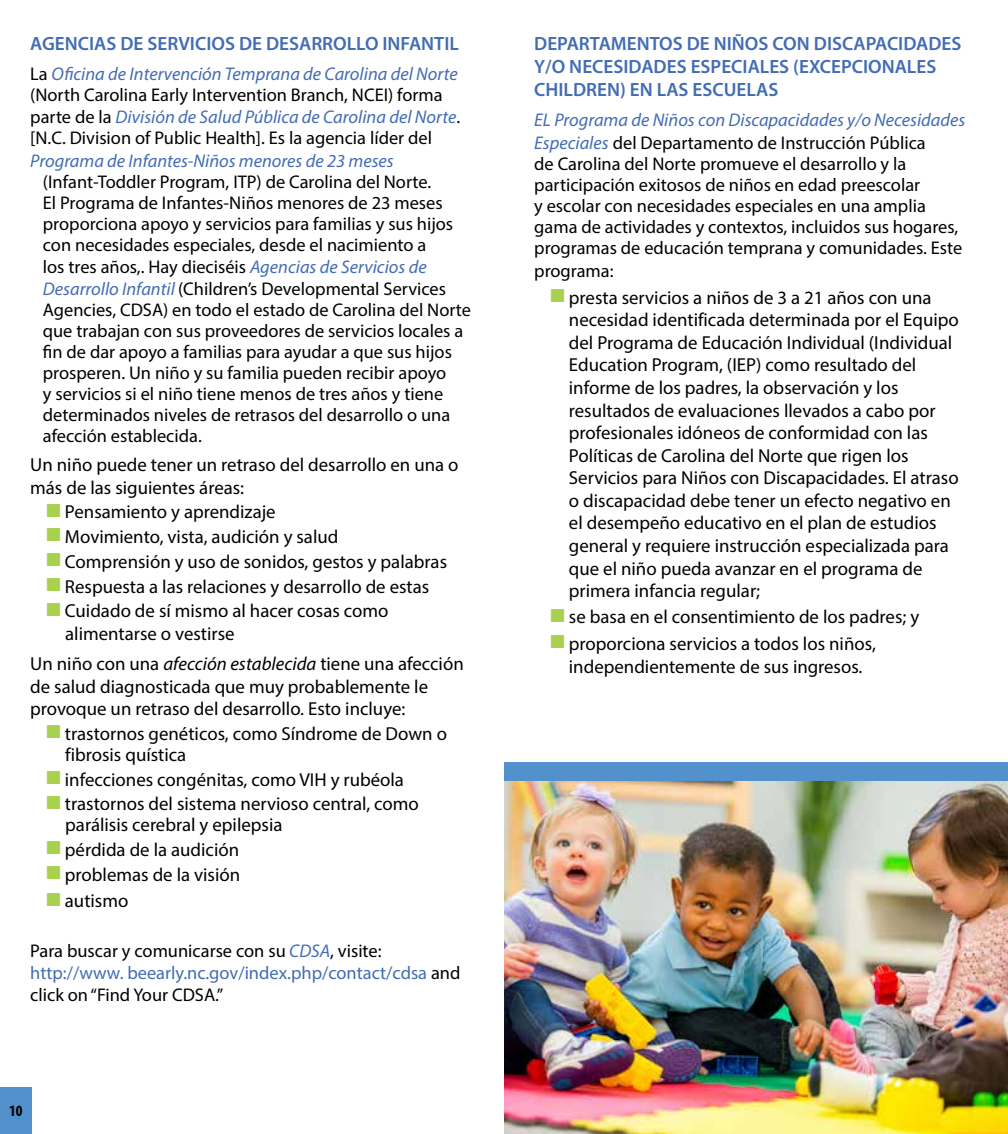
<style>
.page{position:relative;width:1008px;height:1134px;background:#fff}
.page>*{position:absolute;margin:0;border:0;box-sizing:border-box;transform-origin:0 0}
.t1{font:600 19.25px/23.1px "Myriad Pro";color:#426cb4}
.t2{font:18.9px/22.6px "Myriad Pro";color:#000}
.t3{font:18.38px/21.2px "Myriad Pro";color:#000}
.t4{font:italic 18.38px/23.1px "Myriad Pro";color:#426cb4}
.t5{font:700 condensed 15.75px "Myriad Pro";color:#000}
.s1{font-style:italic;color:#426cb4}
.s2{color:#aad050}
.s3{font-style:italic}
.s4{color:#426cb4}
.s5{font-style:normal;color:#000}
</style>
<div class="page">
<div style="left:0;top:1087px;width:32px;height:47px;background:#5391cd"></div>
<img style="left:504px;top:781px;width:504px;height:353px">
<div style="left:504px;top:762px;width:504px;height:19px;background:#5391cd"></div>
<p class="t1" style="left:30px;top:31px;width:430px">AGENCIAS DE SERVICIOS DE DESARROLLO INFANTIL</p>
<p class="t3" style="left:30px;top:63px;width:432px">La <span class="s1">Oficina de Intervención Temprana de Carolina del Norte </span>(North Carolina Early Intervention Branch, NCEI) forma parte de la <span class="s1">División de Salud Pública de Carolina del Norte</span>. [N.C. Division of Public Health]. Es la agencia líder del</p>
<p class="t4" style="left:30px;top:149px;width:365px">Programa de Infantes-Niños menores de 23 meses</p>
<p class="t3" style="left:43px;top:170px;width:430px">(Infant-Toddler Program, ITP) de Carolina del Norte.<br>El Programa de Infantes-Niños menores de 23 meses proporciona apoyo y servicios para familias y sus hijos con necesidades especiales, desde el nacimiento a<br>los tres años,. Hay dieciséis <span class="s1">Agencias de Servicios de Desarrollo Infantil</span> (Children’s Developmental Services Agencies, CDSA) en todo el estado de Carolina del Norte que trabajan con sus proveedores de servicios locales a fin de dar apoyo a familias para ayudar a que sus hijos prosperen. Un niño y su familia pueden recibir apoyo<br>y servicios si el niño tiene menos de tres años y tiene determinados niveles de retrasos del desarrollo o una afección establecida.</p>
<p class="t2" style="left:30px;top:453px;width:430px">Un niño puede tener un retraso del desarrollo en una o más de las siguientes áreas:</p>
<p class="t2" style="left:47px;top:500px;width:231px"><span class="s2">■</span> Pensamiento y aprendizaje</p>
<p class="t2" style="left:47px;top:525px;width:293px"><span class="s2">■</span> Movimiento, vista, audición y salud</p>
<p class="t2" style="left:47px;top:550px;width:402px"><span class="s2">■</span> Comprensión y uso de sonidos, gestos y palabras</p>
<p class="t2" style="left:47px;top:575px;width:384px"><span class="s2">■</span> Respuesta a las relaciones y desarrollo de estas</p>
<p class="t2" style="left:65px;top:600px;width:325px;text-indent:-19px"><span class="s2">■</span> Cuidado de sí mismo al hacer cosas como alimentarse o vestirse</p>
<p class="t2" style="left:30px;top:652px;width:435px">Un niño con una <span class="s3">afección establecida</span> tiene una afección de salud diagnosticada que muy probablemente le provoque un retraso del desarrollo. Esto incluye:</p>
<p class="t2" style="left:65px;top:723px;width:383px;line-height:21px;text-indent:-19px"><span class="s2">■</span> trastornos genéticos, como Síndrome de Down o fibrosis quística</p>
<p class="t2" style="left:47px;top:768px;width:359px"><span class="s2">■</span> infecciones congénitas, como VIH y rubéola</p>
<p class="t2" style="left:65px;top:793px;width:355px;line-height:21px;text-indent:-19px"><span class="s2">■</span> trastornos del sistema nervioso central, como parálisis cerebral y epilepsia</p>
<p class="t2" style="left:47px;top:838px;width:194px"><span class="s2">■</span> pérdida de la audición</p>
<p class="t2" style="left:47px;top:863px;width:195px"><span class="s2">■</span> problemas de la visión</p>
<p class="t2" style="left:47px;top:889px;width:83px"><span class="s2">■</span> autismo</p>
<p class="t3" style="left:30px;top:939px;width:432px;line-height:22.2px">Para buscar y comunicarse con su <span class="s1">CDSA</span>, visite: <span class="s4">http://www. beearly.nc.gov/index.php/contact/cdsa</span> and click on “Find Your CDSA.”</p>
<p class="t5" style="left:9px;top:1101px;width:15px">10</p>
<p class="t1" style="left:534px;top:31px;width:429px">DEPARTAMENTOS DE NIÑOS CON DISCAPACIDADES<br>Y/O NECESIDADES ESPECIALES (EXCEPCIONALES<br>CHILDREN) EN LAS ESCUELAS</p>
<p class="t4" style="left:534px;top:108px;width:433px">EL Programa de Niños con Discapacidades y/o Necesidades<br>Especiales <span class="s5">del Departamento de Instrucción Pública</span></p>
<p class="t3" style="left:534px;top:153px;width:430px">de Carolina del Norte promueve el desarrollo y la participación exitosos de niños en edad preescolar<br>y escolar con necesidades especiales en una amplia gama de actividades y contextos, incluidos sus hogares, programas de educación temprana y comunidades. Este</p>
<p class="t3" style="left:534px;top:260px;width:81px">programa:</p>
<p class="t2" style="left:569px;top:286px;width:391px;text-indent:-18px"><span class="s2">■</span> presta servicios a niños de 3 a 21 años con una necesidad identificada determinada por el Equipo del Programa de Educación Individual (Individual Education Program, (IEP) como resultado del informe de los padres, la observación y los resultados de evaluaciones llevados a cabo por profesionales idóneos de conformidad con las Políticas de Carolina del Norte que rigen los Servicios para Niños con Discapacidades. El atraso o discapacidad debe tener un efecto negativo en el desempeño educativo en el plan de estudios general y requiere instrucción especializada para que el niño pueda avanzar en el programa de primera infancia regular;</p>
<p class="t2" style="left:551px;top:606px;width:370px"><span class="s2">■</span> se basa en el consentimiento de los padres; y</p>
<p class="t2" style="left:551px;top:632px;width:327px;line-height:23.1px;text-align:center"><span class="s2">■</span> proporciona servicios a todos los niños, independientemente de sus ingresos.</p>
</div>
